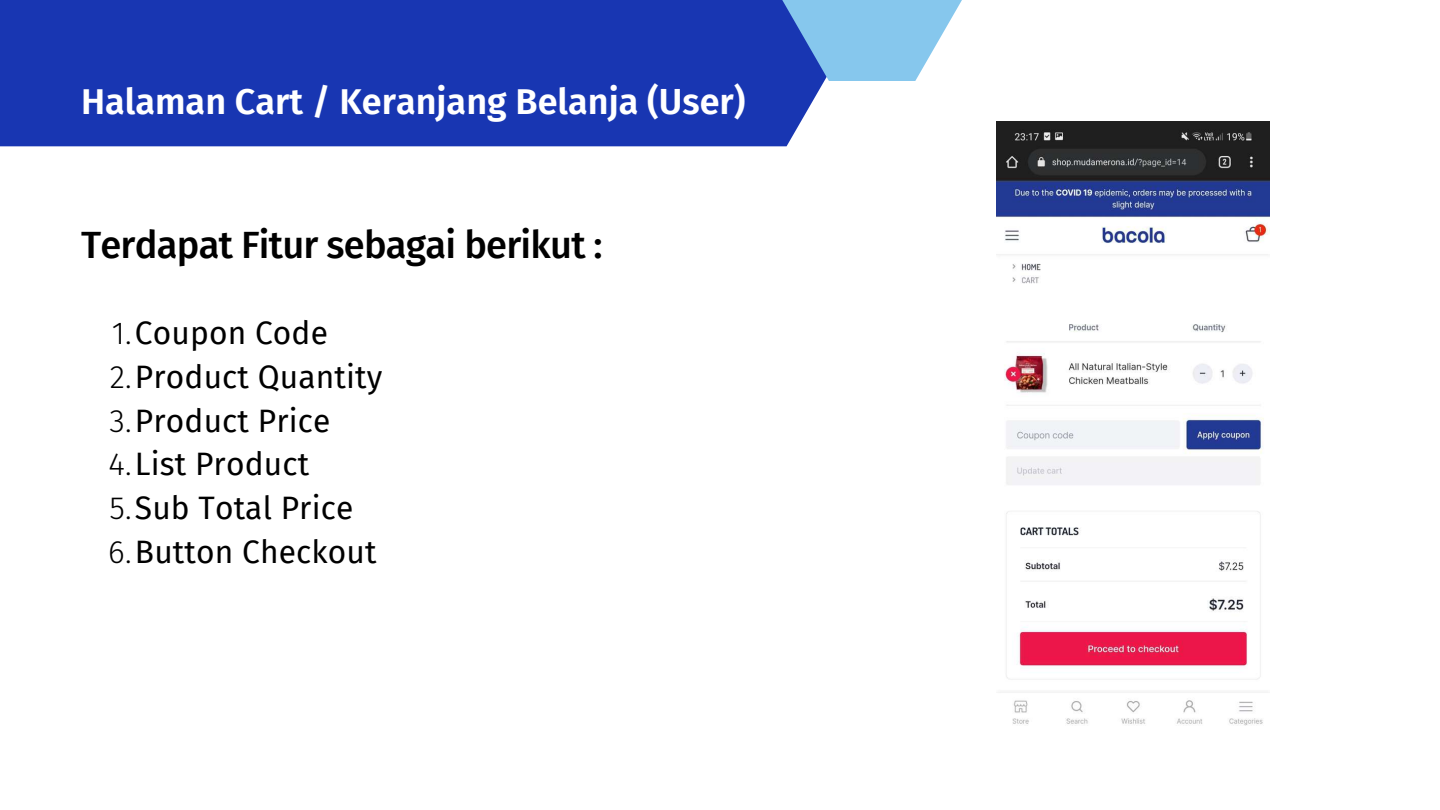
<style>
.page{position:relative;width:1440px;height:810px;background:#fff}
.page>*{position:absolute;margin:0;border:0;box-sizing:border-box;transform-origin:0 0}
.t1{font:500 38.1px "Fira Sans";letter-spacing:-.02em;color:#000}
.t2{font:600 36px "Fira Sans";color:#fff}
.t3{font:31.7px/43.8px "Fira Sans";letter-spacing:.005em;color:#000}
.s1{font-weight:300}
</style>
<div class="page">
<div style="left:0;top:0;width:825px;height:146px;background:#1836b2"></div>
<svg style="left:747px;top:0;width:215px;height:81px;background:#75a5de"></svg>
<img style="left:997px;top:122px;width:273px;height:604px">
<p class="t2" style="left:81px;top:81px;width:666px">Halaman Cart / Keranjang Belanja (User)</p>
<p class="t1" style="left:81px;top:223px;width:523px">Terdapat Fitur sebagai berikut :</p>
<p class="t3" style="left:108px;top:312px;width:276px"><span class="s1">1.</span>Coupon Code<br><span class="s1">2.</span>Product Quantity<br><span class="s1">3.</span>Product Price<br><span class="s1">4.</span>List Product<br><span class="s1">5.</span>Sub Total Price<br><span class="s1">6.</span>Button Checkout</p>
</div>
